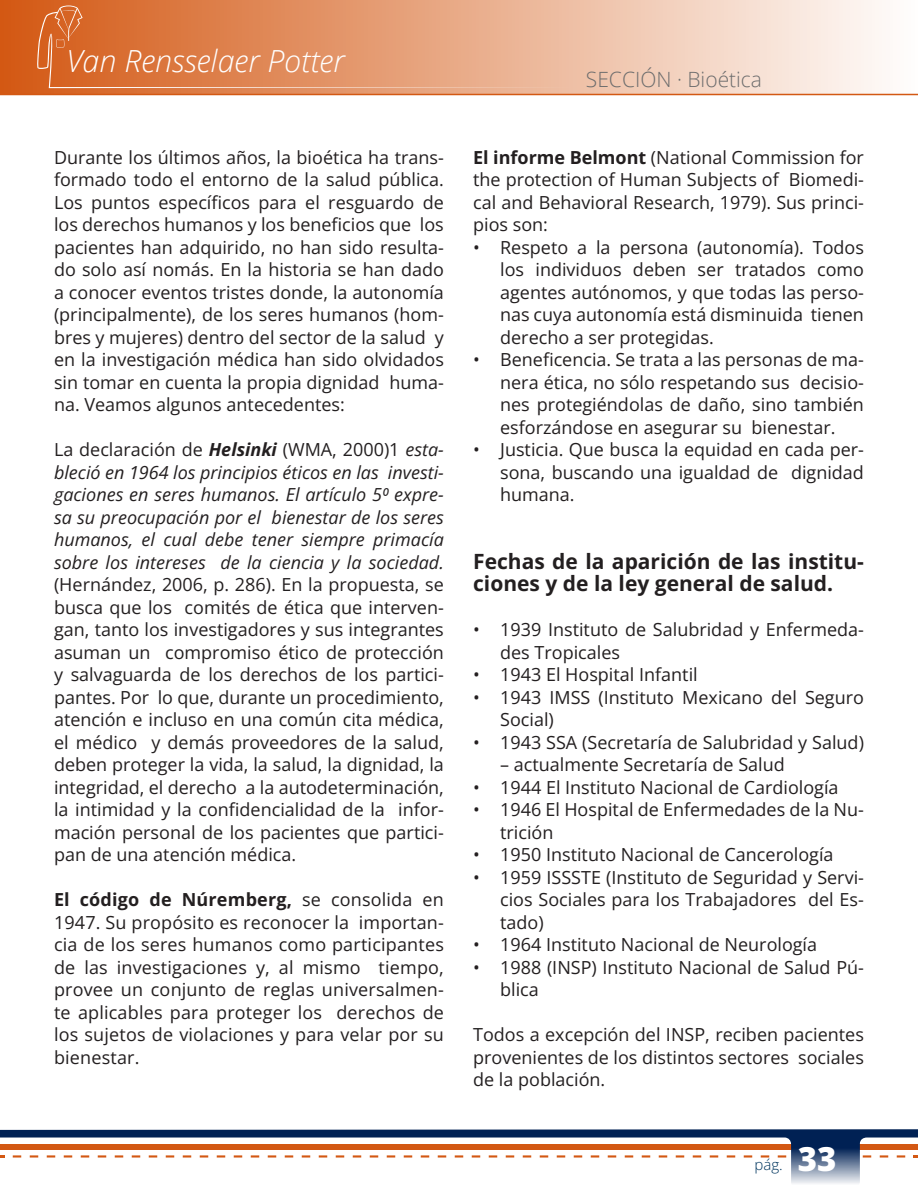
<style>
.page{position:relative;width:918px;height:1188px;background:#fff}
.page>*{position:absolute;margin:0;border:0;box-sizing:border-box;transform-origin:0 0}
.t1{font:italic 300 30.45px "Open Sans";color:#fff}
.t2{font:700 21px/22.5px "Open Sans";color:#231f20}
.t3{font:300 21px "Open Sans";color:#6d6d6d}
.t4{font:18px/22.5px "Open Sans";color:#231f20;text-align:justify}
.t5{font:300 15px "Open Sans";color:#00365f}
.s1{font-weight:700;font-style:italic}
.s2{font-style:italic}
.s3{font-weight:700}
.s4{font-weight:800;font-size:33px;color:#fff}
</style>
<div class="page">
<div style="left:0;top:0;width:918px;height:94px;background:linear-gradient(to right,#d35813,#fffdfd)"></div>
<svg style="left:37px;top:6px;width:537px;height:82px;background:#e19063"></svg>
<hr style="left:0;top:94px;width:918px;height:1px;background:#d35813">
<svg style="left:0;top:1129px;width:918px;height:55px"></svg>
<h1 class="t1" style="left:67px;top:40px;width:279px">Van Rensselaer Potter</h1>
<p class="t4" style="left:54px;top:146px;width:391px">Durante los últimos años, la bioética ha trans&shy;formado todo el entorno de la salud pública.<br>Los puntos específicos para el resguardo de los derechos humanos y los beneficios que los pacientes han adquirido, no han sido resulta&shy;do solo así nomás. En la historia se han dado a conocer eventos tristes donde, la autonomía (principalmente), de los seres humanos (hom&shy;bres y mujeres) dentro del sector de la salud y en la investigación médica han sido olvidados sin tomar en cuenta la propia dignidad huma&shy;na. Veamos algunos antecedentes:</p>
<p class="t4" style="left:54px;top:438px;width:391px">La declaración de <span class="s1">Helsinki</span> (WMA, 2000)1 <span class="s2">esta&shy;bleció en 1964 los principios éticos en las investi&shy;gaciones en seres humanos. El artículo 50 expre&shy;sa su preocupación por el bienestar de los seres humanos, el cual debe tener siempre primacía sobre los intereses de la ciencia y la sociedad. </span>(Hernández, 2006, p. 286). En la propuesta, se busca que los comités de ética que interven&shy;gan, tanto los investigadores y sus integrantes asuman un compromiso ético de protección y salvaguarda de los derechos de los partici&shy;pantes. Por lo que, durante un procedimiento, atención e incluso en una común cita médica, el médico y demás proveedores de la salud, deben proteger la vida, la salud, la dignidad, la integridad, el derecho a la autodeterminación, la intimidad y la confidencialidad de la infor&shy;mación personal de los pacientes que partici&shy;pan de una atención médica.</p>
<p class="t4" style="left:54px;top:888px;width:391px"><span class="s3">El código de Núremberg,</span> se consolida en 1947. Su propósito es reconocer la importan&shy;cia de los seres humanos como participantes de las investigaciones y, al mismo tiempo, provee un conjunto de reglas universalmen&shy;te aplicables para proteger los derechos de los sujetos de violaciones y para velar por su bienestar.</p>
<p class="t3" style="left:586px;top:65px;width:178px">SECCIÓN · Bioética</p>
<p class="t4" style="left:473px;top:146px;width:392px"><span class="s3">El informe Belmont</span> (National Commission for the protection of Human Subjects of Biomedi&shy;cal and Behavioral Research, 1979). Sus princi&shy;pios son:</p>
<p class="t4" style="left:500px;top:236px;width:365px;text-indent:-27px">• Respeto a la persona (autonomía). Todos los individuos deben ser tratados como agentes autónomos, y que todas las perso&shy;nas cuya autonomía está disminuida tienen derecho a ser protegidas.</p>
<p class="t4" style="left:500px;top:348px;width:365px;text-indent:-27px">• Beneficencia. Se trata a las personas de ma&shy;nera ética, no sólo respetando sus decisio&shy;nes protegiéndolas de daño, sino también esforzándose en asegurar su bienestar.</p>
<p class="t4" style="left:500px;top:438px;width:365px;text-indent:-27px">• Justicia. Que busca la equidad en cada per&shy;sona, buscando una igualdad de dignidad humana.</p>
<p class="t2" style="left:473px;top:549px;width:392px">Fechas de la aparición de las institu&shy;ciones y de la ley general de salud.</p>
<p class="t4" style="left:500px;top:618px;width:365px;text-indent:-27px">• 1939 Instituto de Salubridad y Enfermeda&shy;des Tropicales</p>
<p class="t4" style="left:473px;top:663px;width:226px">• 1943 El Hospital Infantil</p>
<p class="t4" style="left:500px;top:686px;width:365px;text-indent:-27px">• 1943 IMSS (Instituto Mexicano del Seguro<br>Social)</p>
<p class="t4" style="left:473px;top:731px;width:392px">• 1943 SSA (Secretaría de Salubridad y Salud)</p>
<p class="t4" style="left:500px;top:753px;width:286px">– actualmente Secretaría de Salud</p>
<p class="t4" style="left:473px;top:776px;width:367px">• 1944 El Instituto Nacional de Cardiología</p>
<p class="t4" style="left:500px;top:798px;width:365px;text-indent:-27px">• 1946 El Hospital de Enfermedades de la Nu&shy;trición</p>
<p class="t4" style="left:473px;top:843px;width:362px">• 1950 Instituto Nacional de Cancerología</p>
<p class="t4" style="left:500px;top:866px;width:365px;text-indent:-27px">• 1959 ISSSTE (Instituto de Seguridad y Servi&shy;cios Sociales para los Trabajadores del Es&shy;tado)</p>
<p class="t4" style="left:473px;top:933px;width:346px">• 1964 Instituto Nacional de Neurología</p>
<p class="t4" style="left:500px;top:956px;width:365px;text-indent:-27px">• 1988 (INSP) Instituto Nacional de Salud Pú&shy;blica</p>
<p class="t4" style="left:473px;top:1023px;width:392px">Todos a excepción del INSP, reciben pacientes provenientes de los distintos sectores sociales de la población.</p>
<p class="t5" style="left:755px;top:1154px;width:83px">pág. <span class="s4">33</span></p>
</div>
